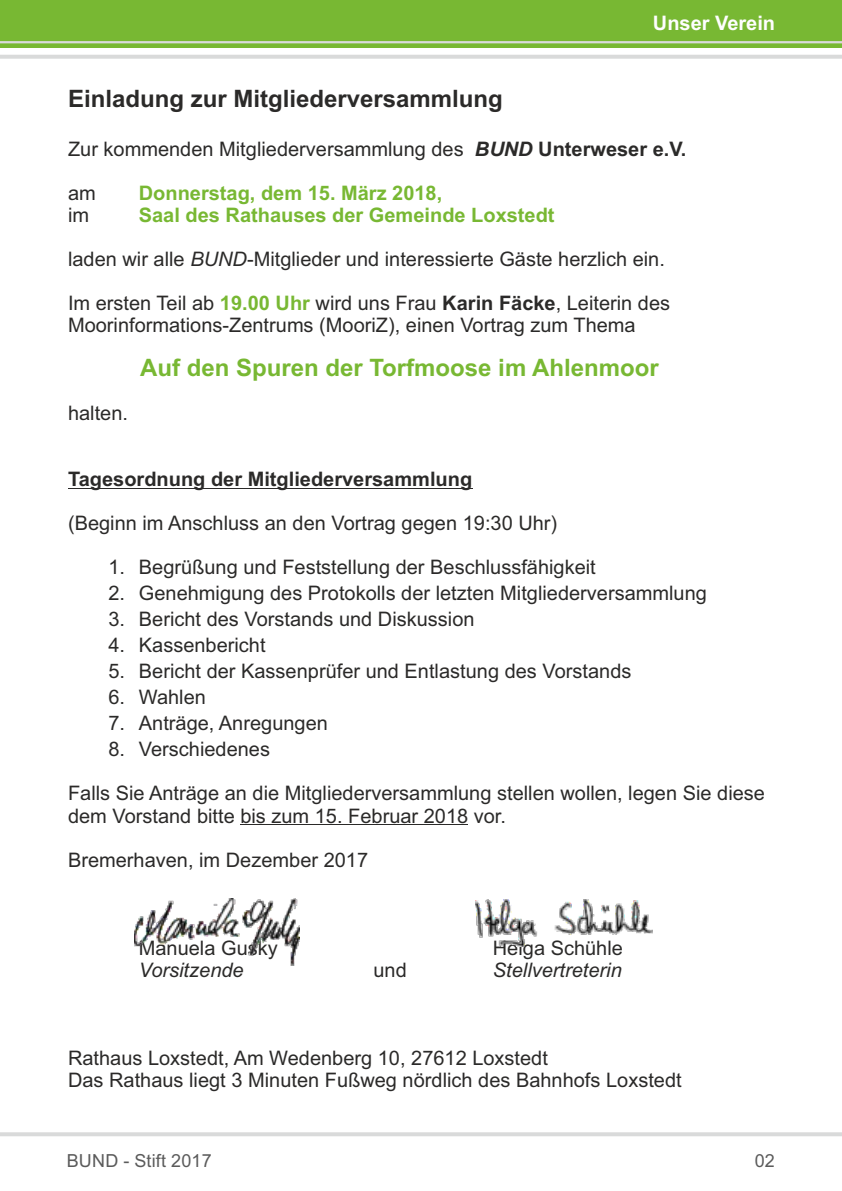
<style>
.page{position:relative;width:842px;height:1191px;background:#fff}
.page>*{position:absolute;margin:0;border:0;box-sizing:border-box;transform-origin:0 0}
.t1{font:700 24px "Arial";color:#78b833}
.t2{font:700 24px "Arial";color:#2b2a29}
.t3{font:20px/44px "Arial";color:#2b2a29}
.t4{font:700 20px "Arial";color:#2b2a29}
.t5{font:italic 20px "Arial";color:#2b2a29}
.t6{font:700 20px "Arial";color:#78b833}
.t7{font:700 20px "Arial";color:#fefefe}
.t8{font:18px "Arial";letter-spacing:.01em;color:#5b5b5b}
.s1{font-weight:700;font-style:italic}
.s2{font-weight:700}
.s3{font-weight:700;color:#78b833}
.s4{font-style:italic}
</style>
<div class="page">
<div style="left:0;top:0;width:842px;height:48px;background:#78b833"></div>
<hr style="left:0;top:41px;width:842px;height:2px;background:#d9dada">
<hr style="left:0;top:55px;width:842px;height:4px;background:#d9dada">
<hr style="left:0;top:1132px;width:842px;height:4px;background:#d9dada">
<hr style="left:68px;top:488px;width:404px;height:1px;background:#2b2a29">
<hr style="left:240px;top:824px;width:228px;height:1px;background:#2b2a29">
<img style="left:134px;top:898px;width:166px;height:67px">
<img style="left:475px;top:899px;width:177px;height:47px">
<p class="t7" style="left:653px;top:16px;width:124px">Unser Verein</p>
<p class="t2" style="left:68px;top:89px;width:436px">Einladung zur Mitgliederversammlung</p>
<p class="t3" style="left:68px;top:128px;width:620px">Zur kommenden Mitgliederversammlung des <span class="s1">BUND</span> <span class="s2">Unterweser e.V. </span>am</p>
<p class="t6" style="left:139px;top:185px;width:305px">Donnerstag, dem 15. März 2018,</p>
<p class="t3" style="left:68px;top:194px;width:604px;text-indent:71px"><span class="s3">Saal des Rathauses der Gemeinde Loxstedt<br></span>laden wir alle <span class="s4">BUND</span>-Mitglieder und interessierte Gäste herzlich ein.<br>Im ersten Teil ab <span class="s3">19.00 Uhr</span> wird uns Frau <span class="s2">Karin Fäcke</span>, Leiterin des</p>
<p class="t3" style="left:68px;top:305px;width:569px">Moorinformations-Zentrums (MooriZ), einen Vortrag zum Thema</p>
<p class="t1" style="left:140px;top:358px;width:520px">Auf den Spuren der Torfmoose im Ahlenmoor</p>
<p class="t3" style="left:68px;top:393px;width:62px">halten.</p>
<p class="t3" style="left:68px;top:194px;width:23px">im</p>
<p class="t4" style="left:68px;top:471px;width:406px">Tagesordnung der Mitgliederversammlung</p>
<p class="t3" style="left:68px;top:503px;width:491px">(Beginn im Anschluss an den Vortrag gegen 19:30 Uhr)</p>
<p class="t3" style="left:109px;top:547px;width:489px">1. Begrüßung und Feststellung der Beschlussfähigkeit</p>
<p class="t3" style="left:109px;top:573px;width:600px">2. Genehmigung des Protokolls der letzten Mitgliederversammlung</p>
<p class="t3" style="left:109px;top:599px;width:368px">3. Bericht des Vorstands und Diskussion</p>
<p class="t3" style="left:109px;top:625px;width:159px">4. Kassenbericht</p>
<p class="t3" style="left:109px;top:651px;width:524px">5. Bericht der Kassenprüfer und Entlastung des Vorstands</p>
<p class="t3" style="left:109px;top:677px;width:99px">6. Wahlen</p>
<p class="t3" style="left:109px;top:703px;width:221px">7. Anträge, Anregungen</p>
<p class="t3" style="left:68px;top:729px;width:698px;text-indent:41px">8. Verschiedenes<br>Falls Sie Anträge an die Mitgliederversammlung stellen wollen, legen Sie diese</p>
<p class="t3" style="left:68px;top:795px;width:440px">dem Vorstand bitte bis zum 15. Februar 2018 vor.<br>Bremerhaven, im Dezember 2017</p>
<p class="t3" style="left:139px;top:927px;width:140px">Manuela Gusky</p>
<p class="t3" style="left:493px;top:927px;width:132px">Helga Schühle</p>
<p class="t5" style="left:139px;top:962px;width:106px">Vorsitzende</p>
<p class="t3" style="left:373px;top:949px;width:35px">und</p>
<p class="t5" style="left:493px;top:962px;width:130px">Stellvertreterin</p>
<p class="t3" style="left:68px;top:1048px;width:615px;line-height:22px">Rathaus Loxstedt, Am Wedenberg 10, 27612 Loxstedt<br>Das Rathaus liegt 3 Minuten Fußweg nördlich des Bahnhofs Loxstedt</p>
<p class="t8" style="left:67px;top:1153px;width:147px">BUND - Stift 2017</p>
<p class="t8" style="left:755px;top:1153px;width:22px">02</p>
</div>
